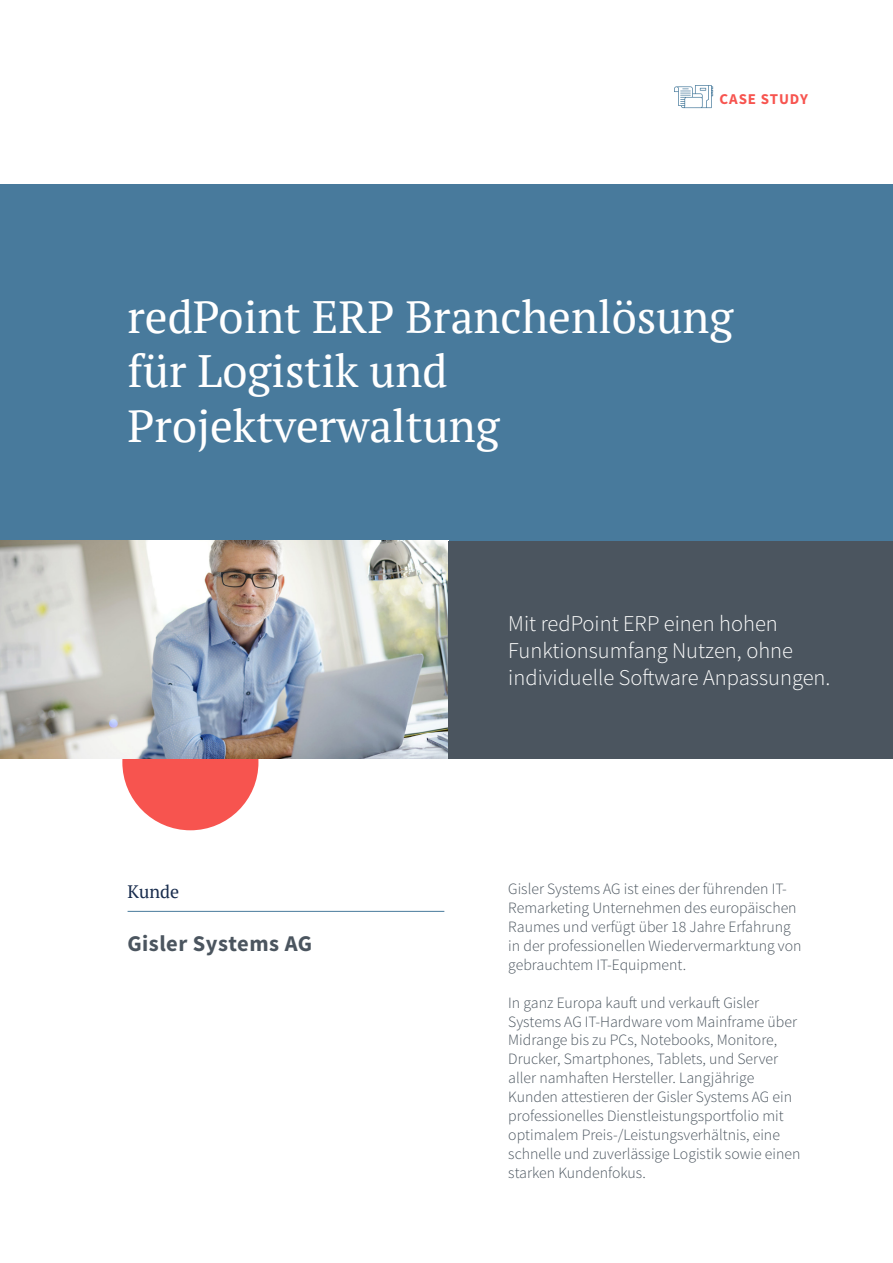
<style>
.page{position:relative;width:893px;height:1263px;background:#fff}
.page>*{position:absolute;margin:0;border:0;box-sizing:border-box;transform-origin:0 0}
.t1{font:45.3px/54.6px "PT Serif";color:#fff}
.t2{font:300 22.5px/27px "Source Sans Pro";color:#fff}
.t3{font:700 22.5px "Source Sans Pro";letter-spacing:.02em;color:#4b555f}
.t4{font:18px "PT Serif";color:#182c4d}
.t5{font:300 15.75px/18.9px "Source Sans Pro";color:#4b555f}
.t6{font:700 15px "Source Sans Pro";letter-spacing:.06em;color:#f7544f}
</style>
<div class="page">
<div style="left:122px;top:694px;width:136px;height:136px;background:#f7544f;border-radius:50%"></div>
<div style="left:0;top:184px;width:893px;height:357px;background:#487a9c"></div>
<img style="left:0;top:541px;width:448px;height:217px">
<div style="left:448px;top:541px;width:445px;height:217px;background:#4b555f"></div>
<hr style="left:128px;top:911px;width:316px;height:1px;background:#487a9c">
<svg style="left:674px;top:85px;width:39px;height:23px"></svg>
<p class="t6" style="left:720px;top:89px;width:90px">CASE STUDY</p>
<h1 class="t1" style="left:128px;top:289px;width:607px">redPoint ERP Branchenlösung für Logistik und<br>Projektverwaltung</h1>
<p class="t4" style="left:128px;top:880px;width:53px">Kunde</p>
<h2 class="t3" style="left:128px;top:929px;width:186px">Gisler Systems AG</h2>
<h2 class="t2" style="left:508px;top:610px;width:324px">Mit redPoint ERP einen hohen<br>Funktionsumfang Nutzen, ohne individuelle Software Anpassungen.</h2>
<p class="t5" style="left:508px;top:880px;width:295px">Gisler Systems AG ist eines der führenden IT-Remarketing Unternehmen des europäischen Raumes und verfügt über 18 Jahre Erfahrung in der professionellen Wiedervermarktung von gebrauchtem IT-Equipment.</p>
<p class="t5" style="left:508px;top:993px;width:294px">In ganz Europa kauft und verkauft Gisler Systems AG IT-Hardware vom Mainframe über Midrange bis zu PCs, Notebooks, Monitore, Drucker, Smartphones, Tablets, und Server aller namhaften Hersteller. Langjährige Kunden attestieren der Gisler Systems AG ein professionelles Dienstleistungsportfolio mit optimalem Preis-/Leistungsverhältnis, eine schnelle und zuverlässige Logistik sowie einen starken Kundenfokus.</p>
</div>
